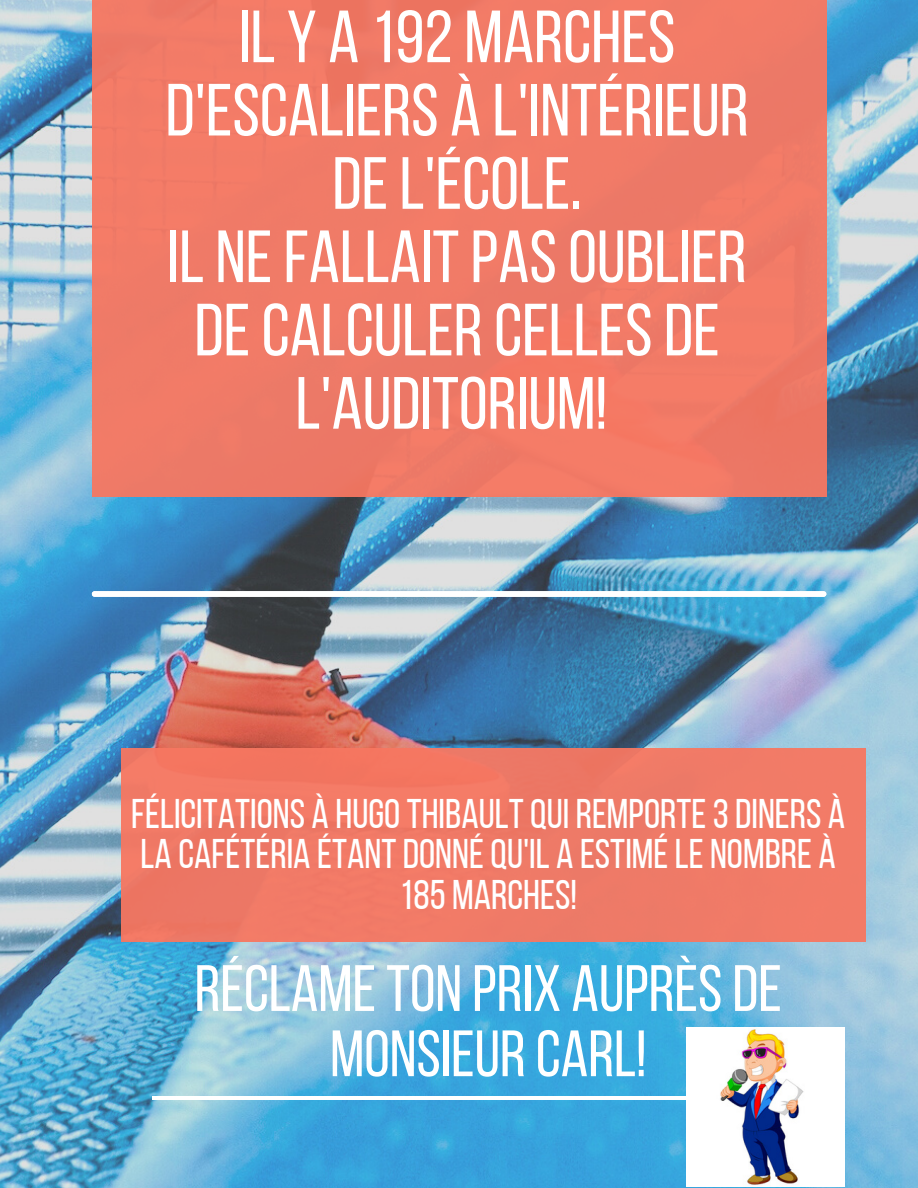
<style>
.page{position:relative;width:918px;height:1188px;background:#fff}
.page>*{position:absolute;margin:0;border:0;box-sizing:border-box;transform-origin:0 0}
.t1{font:73.8px/73.3px "Bebas Neue";color:#fff;text-align:center}
.t2{font:65.4px/65.2px "Bebas Neue";color:#fff;text-align:center}
.t3{font:41.4px/40.5px "Bebas Neue";color:#fff;text-align:center}
</style>
<div class="page">
<img style="left:0;top:0;width:918px;height:1188px">
<div style="left:121px;top:748px;width:745px;height:194px;background:#f77761"></div>
<hr style="left:152px;top:1096px;width:672px;height:4px;background:#fff">
<div style="left:92px;top:0;width:734px;height:496px;background:#f77761"></div>
<div style="left:95px;top:591px;width:729px;height:6px;background:#fff"></div>
<img style="left:686px;top:1028px;width:159px;height:158px">
<p class="t1" style="left:166px;top:7px;width:585px">IL Y A 192 MARCHES<br>D'ESCALIERS À L'INTÉRIEUR<br>DEL'ÉCOLE.</p>
<p class="t1" style="left:168px;top:227px;width:580px">IL NEFALLAITPASOUBLIER<br>DECALCULERCELLESDE<br>L'AUDITORIUM!</p>
<p class="t3" style="left:131px;top:797px;width:716px">FÉLICITATIONS À HUGOTHIBAULT QUI REMPORTE3DINERS À<br>LA CAFÉTÉRIA ÉTANTDONNÉ QU'IL A ESTIMÉLE NOMBRE À<br>185 MARCHES!</p>
<p class="t2" style="left:195px;top:962px;width:589px">RÉCLAMETON PRIX AUPRÈSDE<br>MONSIEURCARL!</p>
</div>
